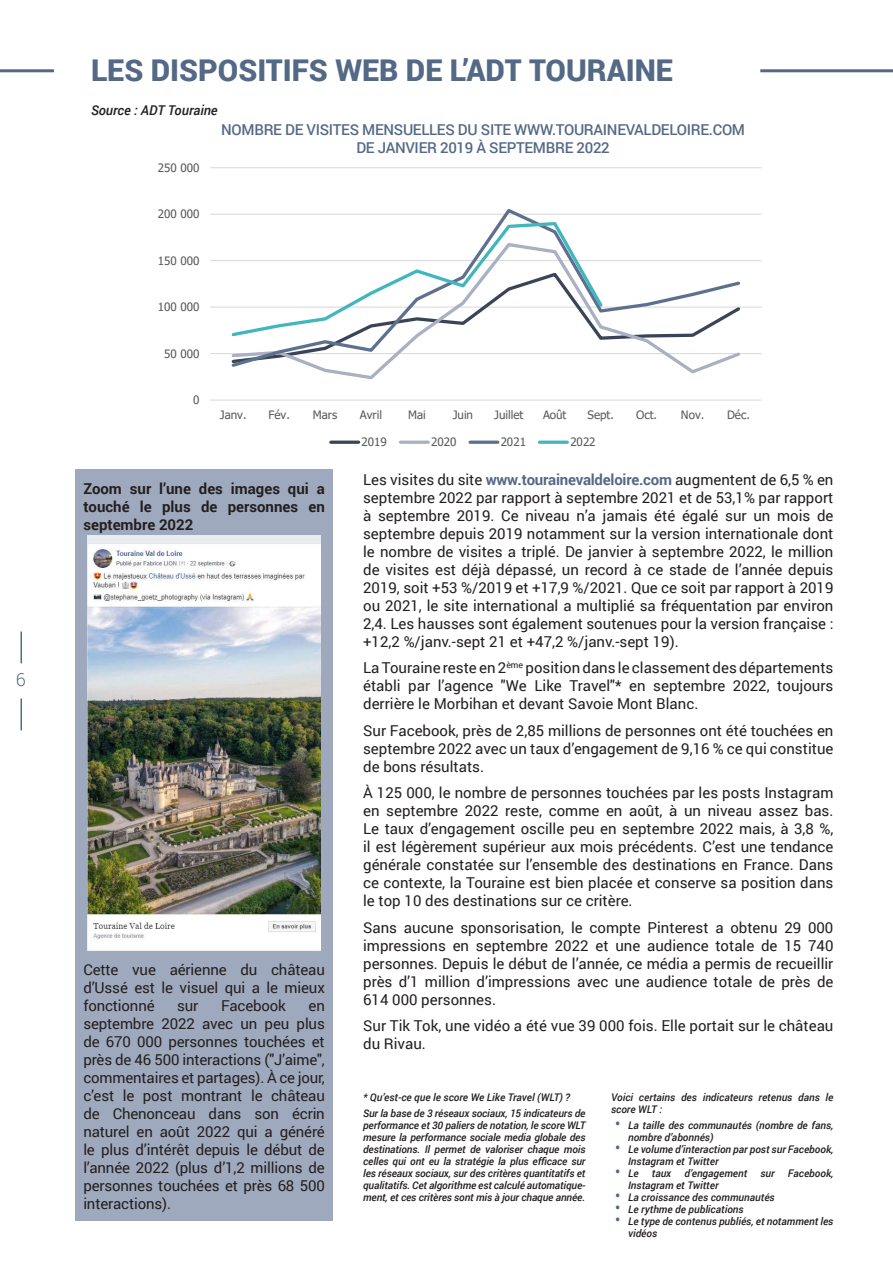
<style>
.page{position:relative;width:893px;height:1263px;background:#fff}
.page>*{position:absolute;margin:0;border:0;box-sizing:border-box;transform-origin:0 0}
.t1{font:900 30px "Roboto";color:#546986}
.t2{font:300 18px "Roboto";color:#546986}
.t3{font:15px/18px "Roboto";color:#231f20;text-align:justify}
.t4{font:500 15px "Roboto";letter-spacing:-.02em;color:#546986}
.t5{font:700 15px/18px "Roboto";color:#231f20;text-align:justify}
.t6{font:italic 500 13.5px "Roboto";color:#231f20}
.t7{font:11.55px "Tahoma";letter-spacing:-.005em;color:#595959}
.t8{font:italic 500 10.5px/12px "Roboto";color:#231f20}
.s1{font-weight:700;color:#546986}
.s2{font-style:normal;font-size:15px;color:#546986}
</style>
<div class="page">
<hr style="left:21px;top:631px;width:1px;height:32px;background:#546986">
<hr style="left:21px;top:698px;width:1px;height:32px;background:#546986">
<hr style="left:0;top:69px;width:54px;height:3px;background:#546986">
<hr style="left:760px;top:69px;width:133px;height:3px;background:#546986">
<hr style="left:210px;top:353px;width:551px;height:1px;background:#d9d9d9">
<hr style="left:210px;top:307px;width:551px;height:1px;background:#d9d9d9">
<hr style="left:210px;top:260px;width:551px;height:1px;background:#d9d9d9">
<hr style="left:210px;top:214px;width:551px;height:1px;background:#d9d9d9">
<hr style="left:210px;top:167px;width:551px;height:1px;background:#d9d9d9">
<hr style="left:210px;top:400px;width:551px;height:1px;background:#d9d9d9">
<svg style="left:317px;top:306px;width:426px;height:74px"></svg>
<svg style="left:229px;top:209px;width:513px;height:160px"></svg>
<svg style="left:229px;top:220px;width:376px;height:118px"></svg>
<hr style="left:331px;top:441px;width:28px;height:3px;background:#394457">
<hr style="left:400px;top:441px;width:28px;height:3px;background:#a9b0c2">
<hr style="left:470px;top:441px;width:28px;height:3px;background:#5d708e">
<hr style="left:540px;top:441px;width:27px;height:3px;background:#3fb7bc">
<div style="left:75px;top:469px;width:258px;height:751px;background:#9fa9bd"></div>
<img style="left:88px;top:536px;width:233px;height:415px">
<p class="t2" style="left:16px;top:667px;width:11px">6</p>
<p class="t1" style="left:91px;top:49px;width:583px">LES DISPOSITIFS WEB DE L’ADT TOURAINE</p>
<p class="t6" style="left:91px;top:101px;width:128px">Source : ADT Touraine</p>
<p class="t7" style="left:158px;top:160px;width:43px">250 000</p>
<p class="t7" style="left:158px;top:206px;width:43px">200 000</p>
<p class="t7" style="left:158px;top:253px;width:43px">150 000</p>
<p class="t7" style="left:158px;top:299px;width:43px">100 000</p>
<p class="t7" style="left:164px;top:346px;width:37px">50 000</p>
<p class="t7" style="left:193px;top:392px;width:8px">0</p>
<p class="t4" style="left:221px;top:119px;width:525px">NOMBRE DE VISITES MENSUELLES DU SITE WWW.TOURAINEVALDELOIRE.COM</p>
<p class="t4" style="left:356px;top:137px;width:255px">DE JANVIER 2019 À SEPTEMBRE 2022</p>
<p class="t7" style="left:220px;top:407px;width:28px">Janv.</p>
<p class="t7" style="left:268px;top:407px;width:23px">Fév.</p>
<p class="t7" style="left:313px;top:407px;width:26px">Mars</p>
<p class="t7" style="left:360px;top:407px;width:24px">Avril</p>
<p class="t7" style="left:408px;top:407px;width:19px">Mai</p>
<p class="t7" style="left:453px;top:407px;width:22px">Juin</p>
<p class="t7" style="left:494px;top:407px;width:31px">Juillet</p>
<p class="t7" style="left:543px;top:407px;width:25px">Août</p>
<p class="t7" style="left:588px;top:407px;width:28px">Sept.</p>
<p class="t7" style="left:636px;top:407px;width:22px">Oct.</p>
<p class="t7" style="left:681px;top:407px;width:25px">Nov.</p>
<p class="t7" style="left:727px;top:407px;width:24px">Déc.</p>
<p class="t7" style="left:362px;top:434px;width:27px">2019</p>
<p class="t7" style="left:431px;top:434px;width:27px">2020</p>
<p class="t7" style="left:501px;top:434px;width:27px">2021</p>
<p class="t7" style="left:570px;top:434px;width:27px">2022</p>
<p class="t5" style="left:83px;top:479px;width:243px">Zoom sur l’une des images qui a touché le plus de personnes en septembre 2022</p>
<p class="t3" style="left:83px;top:960px;width:243px">Cette vue aérienne du château d’Ussé est le visuel qui a le mieux fonctionné</p>
<p class="t3" style="left:177px;top:996px;width:23px">sur</p>
<p class="t3" style="left:221px;top:996px;width:66px">Facebook</p>
<p class="t3" style="left:83px;top:996px;width:243px;text-indent:225px">en septembre 2022 avec un peu plus de 670 000 personnes touchées et près de 46 500 interactions ("J’aime", commentaires et partages). À ce jour, c’est le post montrant le château de Chenonceau dans son écrin naturel en août 2022 qui a généré le plus d’intérêt depuis le début de l’année 2022 (plus d’1,2 millions de personnes touchées et près 68 500 interactions).</p>
<p class="t3" style="left:363px;top:470px;width:472px">Les visites du site <span class="s1">www.tourainevaldeloire.com</span> augmentent de 6,5 % en septembre 2022 par rapport à septembre 2021 et de 53,1% par rapport à septembre 2019. Ce niveau n’a jamais été égalé sur un mois de septembre depuis 2019 notamment sur la version internationale dont le nombre de visites a triplé. De janvier à septembre 2022, le million de visites est déjà dépassé, un record à ce stade de l’année depuis 2019, soit +53 %/2019 et +17,9 %/2021. Que ce soit par rapport à 2019 ou 2021, le site international a multiplié sa fréquentation par environ 2,4. Les hausses sont également soutenues pour la version française : +12,2 %/janv.-sept 21 et +47,2 %/janv.-sept 19).</p>
<p class="t3" style="left:363px;top:658px;width:472px">La Touraine reste en 2<sup>ème</sup> position dans le classement des départements établi par l’agence "We Like Travel"* en septembre 2022, toujours derrière le Morbihan et devant Savoie Mont Blanc.</p>
<p class="t3" style="left:363px;top:721px;width:472px">Sur Facebook, près de 2,85 millions de personnes ont été touchées en septembre 2022 avec un taux d’engagement de 9,16 % ce qui constitue de bons résultats.</p>
<p class="t3" style="left:363px;top:783px;width:472px">À 125 000, le nombre de personnes touchées par les posts Instagram en septembre 2022 reste, comme en août, à un niveau assez bas.<br>Le taux d’engagement oscille peu en septembre 2022 mais, à 3,8 %, il est légèrement supérieur aux mois précédents. C’est une tendance générale constatée sur l’ensemble des destinations en France. Dans ce contexte, la Touraine est bien placée et conserve sa position dans le top 10 des destinations sur ce critère.</p>
<p class="t3" style="left:363px;top:918px;width:472px">Sans aucune sponsorisation, le compte Pinterest a obtenu 29 000 impressions en septembre 2022 et une audience totale de 15 740 personnes. Depuis le début de l’année, ce média a permis de recueillir près d’1 million d’impressions avec une audience totale de près de 614 000 personnes.</p>
<p class="t3" style="left:363px;top:1016px;width:472px">Sur Tik Tok, une vidéo a été vue 39 000 fois. Elle portait sur le château du Rivau.</p>
<p class="t8" style="left:363px;top:1090px;width:208px">* Qu’est-ce que le score We Like Travel (WLT) ?</p>
<p class="t8" style="left:363px;top:1106px;width:224px;text-align:justify">Sur la base de 3 réseaux sociaux, 15 indicateurs de performance et 30 paliers de notation, le score WLT mesure la performance sociale media globale des destinations. Il permet de valoriser chaque mois celles qui ont eu la stratégie la plus efficace sur les réseaux sociaux, sur des critères quantitatifs et qualitatifs. Cet algorithme est calculé automatique&shy;ment, et ces critères sont mis à jour chaque année.</p>
<p class="t8" style="left:611px;top:1090px;width:224px">Voici certains des indicateurs retenus dans le score WLT :</p>
<p class="t8" style="left:628px;top:1118px;width:207px;text-indent:-13px"><span class="s2">•</span> La taille des communautés (nombre de fans, nombre d’abonnés)</p>
<p class="t8" style="left:628px;top:1142px;width:207px;text-indent:-13px"><span class="s2">•</span> Le volume d’interaction par post sur Facebook,<br>Instagram et Twitter</p>
<p class="t8" style="left:615px;top:1166px;width:161px"><span class="s2">•</span> Le taux d’engagement sur</p>
<p class="t8" style="left:788px;top:1166px;width:47px">Facebook,</p>
<p class="t8" style="left:628px;top:1178px;width:92px">Instagram et Twitter</p>
<p class="t8" style="left:615px;top:1190px;width:161px"><span class="s2">•</span> La croissance des communautés</p>
<p class="t8" style="left:615px;top:1202px;width:130px"><span class="s2">•</span> Le rythme de publications</p>
<p class="t8" style="left:628px;top:1214px;width:207px;text-indent:-13px"><span class="s2">•</span> Le type de contenus publiés, et notamment les vidéos</p>
</div>
